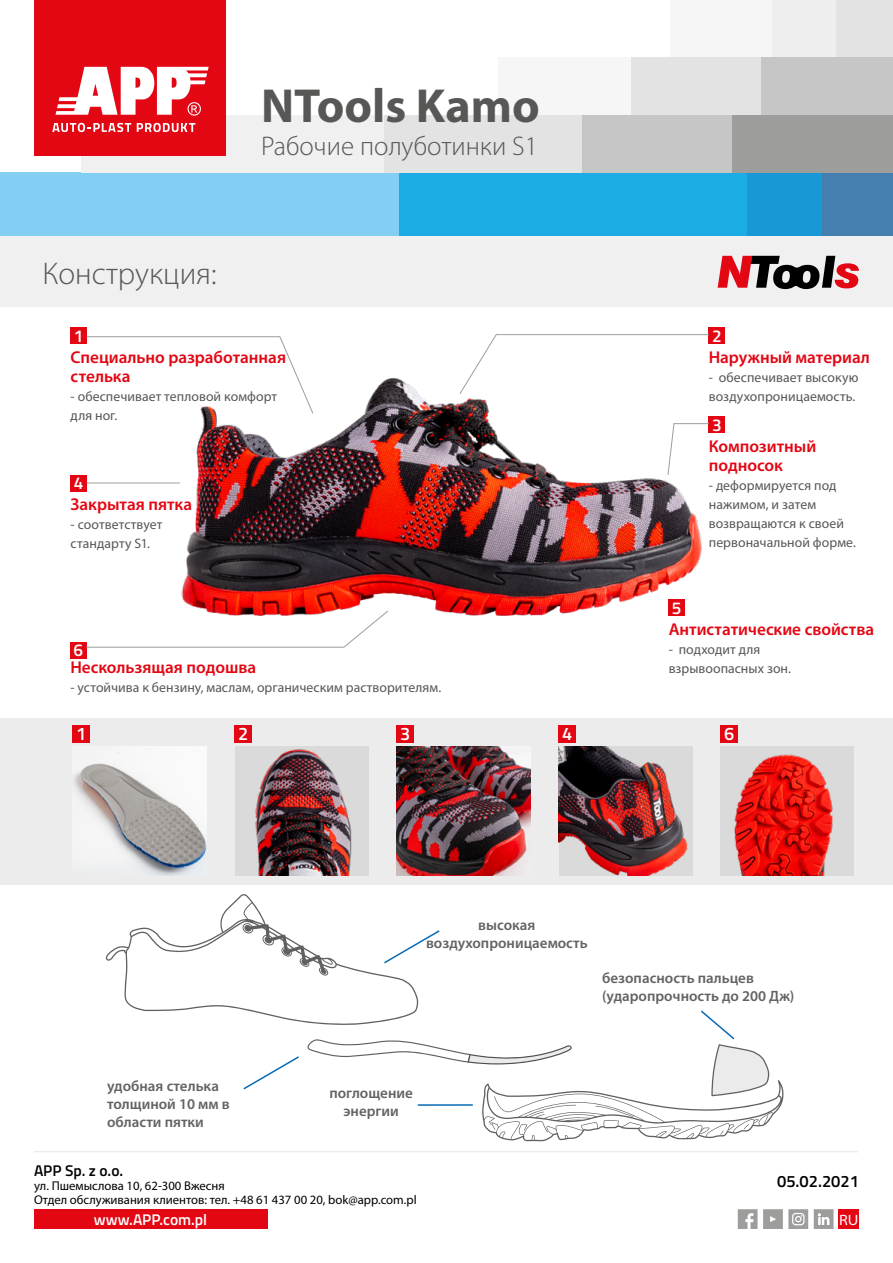
<style>
.page{position:relative;width:893px;height:1263px;background:#fff}
.page>*{position:absolute;margin:0;border:0;box-sizing:border-box;transform-origin:0 0}
.t1{font:700 48px "Myriad Pro";color:#575756}
.t2{font:300 31.5px "Myriad Pro";color:#575756}
.t3{font:300 27px "Myriad Pro";color:#575756}
.t4{font:600 18.15px "Titillium";color:#fff}
.t5{font:600 17.25px/18.9px "Myriad Pro";color:#e30613}
.t6{font:600 17.25px "Titillium";color:#fff}
.t7{font:600 16.5px "Titillium";color:#000}
.t8{font:600 15.45px "Titillium";color:#fff}
.t9{font:600 15.45px "Titillium";color:#000}
.t10{font:600 15px/18px "Myriad Pro";color:#646363}
.t11{font:semi-expanded 15px "Myriad Pro";color:#fff}
.t12{font:13.8px/18.9px "Myriad Pro";letter-spacing:.005em;color:#575756}
.t13{font:12.75px/14.1px "Myriad Pro";color:#000}
</style>
<div class="page">
<div style="left:727px;top:172px;width:97px;height:64px;background:#1899d6"></div>
<div style="left:398px;top:172px;width:348px;height:64px;background:#1cace4"></div>
<div style="left:0;top:172px;width:399px;height:64px;background:#83cff4"></div>
<div style="left:830px;top:0;width:63px;height:57px;background:#e3e3e3"></div>
<div style="left:746px;top:0;width:90px;height:57px;background:#eee"></div>
<div style="left:670px;top:0;width:101px;height:57px;background:#f6f6f6"></div>
<div style="left:761px;top:57px;width:132px;height:58px;background:#c6c6c6"></div>
<div style="left:629px;top:57px;width:132px;height:58px;background:#e3e3e3"></div>
<div style="left:499px;top:57px;width:132px;height:58px;background:#f6f6f6"></div>
<div style="left:822px;top:172px;width:71px;height:64px;background:#447faf"></div>
<div style="left:732px;top:115px;width:161px;height:57px;background:#9d9d9c"></div>
<div style="left:383px;top:115px;width:205px;height:57px;background:#e3e3e3"></div>
<div style="left:81px;top:115px;width:302px;height:57px;background:#f0f0f0"></div>
<div style="left:583px;top:115px;width:149px;height:57px;background:#c6c6c6"></div>
<div style="left:35px;top:0;width:191px;height:156px;background:#e30613"></div>
<svg style="left:52px;top:123px;width:79px;height:9px"></svg>
<svg style="left:137px;top:123px;width:58px;height:9px"></svg>
<svg style="left:55px;top:67px;width:154px;height:49px"></svg>
<hr style="left:34px;top:1151px;width:825px;height:1px;background:#ededed">
<svg style="left:738px;top:1209px;width:19px;height:20px"></svg>
<svg style="left:763px;top:1209px;width:45px;height:20px"></svg>
<svg style="left:814px;top:1209px;width:19px;height:20px"></svg>
<div style="left:34px;top:1209px;width:233px;height:20px;background:#e30613"></div>
<div style="left:838px;top:1209px;width:21px;height:20px;background:#e30613"></div>
<img style="left:158px;top:378px;width:551px;height:238px">
<div style="left:0;top:236px;width:893px;height:71px;background:#f0f0f0"></div>
<svg style="left:718px;top:256px;width:141px;height:33px"></svg>
<div style="left:71px;top:328px;width:16px;height:16px;background:#e30613"></div>
<div style="left:709px;top:328px;width:16px;height:16px;background:#e30613"></div>
<svg style="left:86px;top:336px;width:228px;height:78px"></svg>
<div style="left:70px;top:642px;width:16px;height:16px;background:#e30613"></div>
<svg style="left:86px;top:610px;width:303px;height:38px"></svg>
<svg style="left:459px;top:334px;width:250px;height:61px"></svg>
<div style="left:709px;top:417px;width:16px;height:16px;background:#e30613"></div>
<svg style="left:667px;top:423px;width:42px;height:53px"></svg>
<div style="left:669px;top:600px;width:16px;height:16px;background:#e30613"></div>
<div style="left:71px;top:475px;width:16px;height:16px;background:#e30613"></div>
<hr style="left:87px;top:483px;width:93px;height:1px;background:#9d9d9c">
<div style="left:0;top:718px;width:893px;height:166px;background:#ececec"></div>
<img style="left:559px;top:747px;width:133px;height:129px">
<div style="left:559px;top:725px;width:17px;height:17px;background:#e30613"></div>
<img style="left:235px;top:747px;width:133px;height:129px">
<div style="left:235px;top:725px;width:17px;height:17px;background:#e30613"></div>
<img style="left:74px;top:747px;width:132px;height:129px">
<div style="left:73px;top:725px;width:17px;height:17px;background:#e30613"></div>
<img style="left:397px;top:747px;width:133px;height:129px">
<div style="left:397px;top:725px;width:17px;height:17px;background:#e30613"></div>
<img style="left:721px;top:747px;width:133px;height:129px">
<div style="left:721px;top:725px;width:17px;height:17px;background:#e30613"></div>
<svg style="left:105px;top:894px;width:679px;height:247px"></svg>
<h1 class="t1" style="left:261px;top:74px;width:280px">NTools Kamo</h1>
<h2 class="t2" style="left:43px;top:254px;width:176px">Конструкция:</h2>
<p class="t6" style="left:74px;top:323px;width:11px">1</p>
<h3 class="t3" style="left:261px;top:130px;width:278px">Рабочие полуботинки S1</h3>
<p class="t5" style="left:71px;top:347px;width:217px">Специально разработанная стелька</p>
<p class="t12" style="left:71px;top:387px;width:208px">- обеспечивает тепловой комфорт для ног.</p>
<p class="t6" style="left:74px;top:470px;width:11px">4</p>
<p class="t5" style="left:71px;top:495px;width:123px">Закрытая пятка</p>
<p class="t12" style="left:71px;top:515px;width:93px">- соответствует стандарту S1.</p>
<p class="t6" style="left:74px;top:637px;width:11px">6</p>
<p class="t5" style="left:70px;top:657px;width:187px">Нескользящая подошва</p>
<p class="t12" style="left:70px;top:678px;width:372px">- устойчива к бензину, маслам, органическим растворителям.</p>
<p class="t6" style="left:712px;top:323px;width:11px">2</p>
<p class="t5" style="left:709px;top:347px;width:163px">Наружный материал</p>
<p class="t12" style="left:709px;top:368px;width:151px">- обеспечивает высокую воздухопроницаемость.</p>
<p class="t6" style="left:712px;top:412px;width:11px">3</p>
<p class="t6" style="left:672px;top:595px;width:11px">5</p>
<p class="t5" style="left:709px;top:436px;width:109px">Композитный подносок</p>
<p class="t12" style="left:709px;top:476px;width:149px">- деформируется под нажимом, и затем возвращаются к своей первоначальной форме.</p>
<p class="t5" style="left:669px;top:619px;width:207px">Антистатические свойства</p>
<p class="t12" style="left:669px;top:640px;width:124px">- подходит для взрывоопасных зон.</p>
<h3 class="t4" style="left:76px;top:720px;width:12px">1</h3>
<h3 class="t4" style="left:238px;top:720px;width:12px">2</h3>
<h3 class="t4" style="left:400px;top:720px;width:12px">3</h3>
<h3 class="t4" style="left:562px;top:720px;width:12px">4</h3>
<h3 class="t4" style="left:724px;top:720px;width:12px">6</h3>
<p class="t10" style="left:107px;top:1077px;width:124px">удобная стелька толщиной 10 мм в области пятки</p>
<p class="t10" style="left:426px;top:916px;width:163px;text-align:center">высокая воздухопроницаемость</p>
<p class="t10" style="left:602px;top:968px;width:194px">безопасность пальцев (ударопрочность до 200 Дж)</p>
<p class="t10" style="left:329px;top:1083px;width:85px;text-align:center">поглощение энергии</p>
<p class="t9" style="left:34px;top:1159px;width:91px">APP Sp. z o.o.</p>
<p class="t13" style="left:34px;top:1179px;width:384px">ул. Пшемыслова 10, 62-300 Вжесня<br>Отдел обслуживания клиентов: тел. +48 61 437 00 20, bok@app.com.pl</p>
<p class="t8" style="left:94px;top:1208px;width:115px">www.APP.com.pl</p>
<p class="t11" style="left:839px;top:1210px;width:21px">RU</p>
<p class="t7" style="left:777px;top:1169px;width:83px">05.02.2021</p>
</div>
